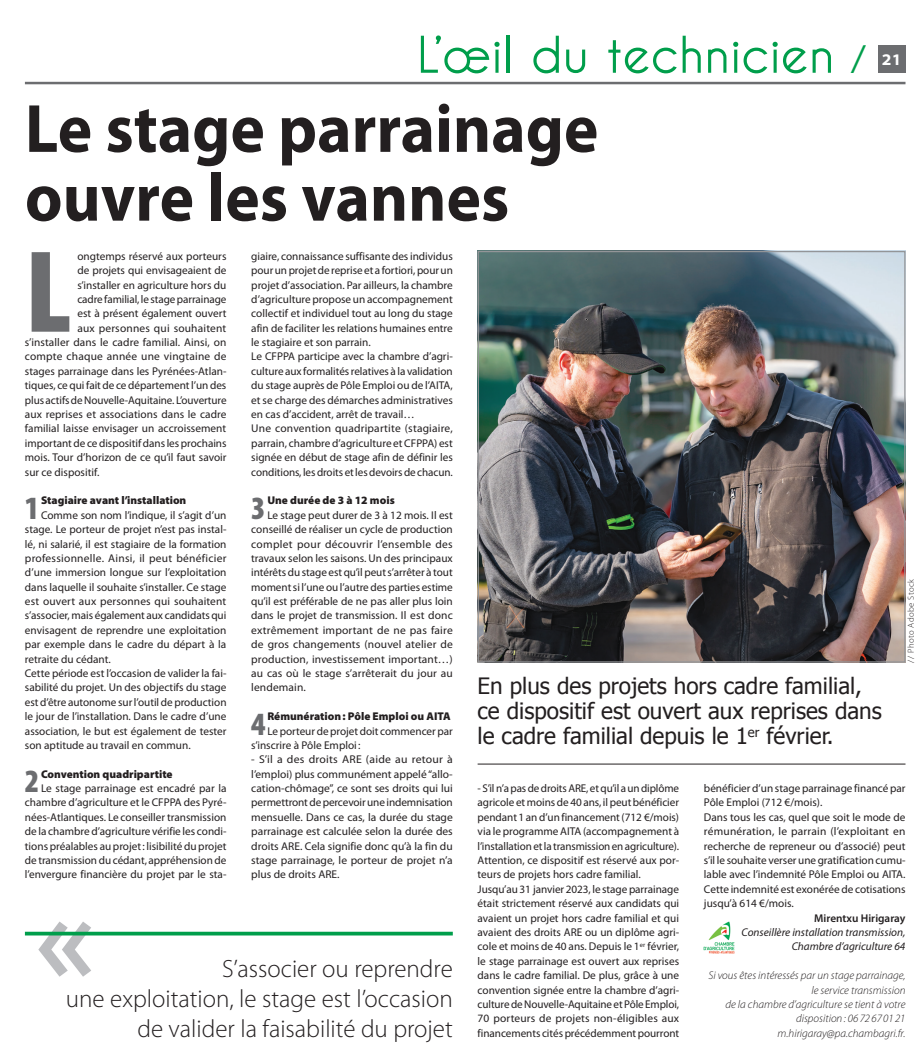
<style>
.page{position:relative;width:923px;height:1049px;background:#fff}
.page>*{position:absolute;margin:0;border:0;box-sizing:border-box;transform-origin:0 0}
.t1{font:900 condensed 117.88px "Myriad Pro";color:#6c6d70}
.t2{font:500 112.5px "Futura";color:#bcbdc0}
.t3{font:700 68.75px/68.8px "Myriad Pro";color:#231f20;scale:.95 1}
.t4{font:700 50px "Caviar Dreams";color:#009e4b}
.t5{font:700 37.5px "Caviar Dreams";color:#009e4b}
.t6{font:900 condensed 32.62px "Myriad Pro";color:#6c6d70}
.t7{font:300 25px/30px "Myriad Pro";color:#231f20;text-align:right}
.t8{font:22.5px/25px "Tahoma";color:#231f20}
.t9{font:700 semi-expanded 16.25px "Myriad Pro";color:#fff}
.t10{font:11.25px/14.4px "Myriad Pro";color:#231f20}
.t11{font:11.25px/14.4px "Myriad Pro";color:#231f20;text-align:justify;scale:1.04 1}
.t12{font:italic 300 11.25px/14.4px "Myriad Pro";color:#231f20;text-align:right}
.t13{font:900 11.25px "Myriad Pro";color:#231f20}
.t14{font:italic 11.25px/14.4px "Myriad Pro";color:#231f20;text-align:right}
.t15{font:600 11.25px "Myriad Pro";color:#231f20}
.t16{font:300 8.75px "Myriad Pro";letter-spacing:.05em;color:#231f20}
</style>
<div class="page">
<div style="left:878px;top:45px;width:27px;height:28px;background:#6c6d70"></div>
<hr style="left:25px;top:82px;width:880px;height:2px;background:#6c6d70">
<img style="left:480px;top:253px;width:423px;height:407px">
<hr style="left:478px;top:763px;width:427px;height:1px;background:#231f20">
<svg style="left:25px;top:931px;width:428px;height:4px;fill:#009e4b"></svg>
<img style="left:703px;top:921px;width:32px;height:33px">
<h3 class="t4" style="left:417px;top:26px;width:419px">L’œil du technicien</h3>
<h3 class="t3" style="left:25px;top:95px;width:605px">Le stage parrainage ouvre les vannes</h3>
<h3 class="t5" style="left:852px;top:38px;width:15px">/</h3>
<h3 class="t9" style="left:882px;top:50px;width:21px">21</h3>
<h1 class="t1" style="left:25px;top:227px;width:48px">L</h1>
<p class="t10" style="left:77px;top:249px;width:151px">ongtemps réservé aux porteurs</p>
<p class="t10" style="left:77px;top:263px;width:151px">de projets qui envisageaient de</p>
<p class="t10" style="left:77px;top:278px;width:151px">s’installer en agriculture hors du</p>
<p class="t10" style="left:77px;top:292px;width:151px">cadre familial, le stage parrainage</p>
<p class="t10" style="left:77px;top:306px;width:151px">est à présent également ouvert</p>
<p class="t10" style="left:77px;top:321px;width:151px">aux personnes qui souhaitent</p>
<p class="t10" style="left:25px;top:335px;width:203px">s’installer dans le cadre familial. Ainsi, on</p>
<p class="t10" style="left:25px;top:349px;width:203px">compte chaque année une vingtaine de</p>
<p class="t10" style="left:25px;top:364px;width:203px">stages parrainage dans les Pyrénées-Atlan-</p>
<p class="t10" style="left:25px;top:378px;width:203px">tiques, ce qui fait de ce département l’un des</p>
<p class="t10" style="left:25px;top:393px;width:203px">plus actifs de Nouvelle-Aquitaine. L’ouverture</p>
<p class="t10" style="left:25px;top:407px;width:203px">aux reprises et associations dans le cadre</p>
<p class="t10" style="left:25px;top:421px;width:203px">familial laisse envisager un accroissement</p>
<p class="t10" style="left:25px;top:436px;width:203px">important de ce dispositif dans les prochains</p>
<p class="t10" style="left:25px;top:450px;width:203px">mois. Tour d’horizon de ce qu’il faut savoir</p>
<p class="t10" style="left:25px;top:464px;width:76px">sur ce dispositif.</p>
<h3 class="t6" style="left:25px;top:489px;width:16px">1</h3>
<p class="t13" style="left:41px;top:494px;width:147px">Stagiaire avant l’installation</p>
<p class="t10" style="left:25px;top:508px;width:203px;text-indent:16px">Comme son nom l’indique, il s’agit d’un stage. Le porteur de projet n’est pas instal&shy;lé, ni salarié, il est stagiaire de la formation professionnelle. Ainsi, il peut bénéficier d’une immersion longue sur l’exploitation dans laquelle il souhaite s’installer. Ce stage est ouvert aux personnes qui souhaitent s’associer, mais également aux candidats qui envisagent de reprendre une exploitation par exemple dans le cadre du départ à la retraite du cédant.<br>Cette période est l’occasion de valider la fai&shy;sabilité du projet. Un des objectifs du stage est d’être autonome sur l’outil de production le jour de l’installation. Dans le cadre d’une association, le but est également de tester son aptitude au travail en commun.</p>
<h3 class="t6" style="left:25px;top:762px;width:16px">2</h3>
<p class="t13" style="left:41px;top:767px;width:133px">Convention quadripartite</p>
<p class="t10" style="left:25px;top:781px;width:203px;text-align:justify;text-indent:16px">Le stage parrainage est encadré par la chambre d’agriculture et le CFPPA des Pyré&shy;nées-Atlantiques. Le conseiller transmission de la chambre d’agriculture vérifie les condi&shy;tions préalables au projet: lisibilité du projet de transmission du cédant, appréhension de l’envergure financière du projet par le sta-</p>
<p class="t10" style="left:251px;top:249px;width:203px">giaire, connaissance suffisante des individus pour un projet de reprise et a fortiori, pour un projet d’association. Par ailleurs, la chambre d’agriculture propose un accompagnement collectif et individuel tout au long du stage afin de faciliter les relations humaines entre le stagiaire et son parrain.<br>Le CFPPA participe avec la chambre d’agri&shy;culture aux formalités relatives à la validation du stage auprès de Pôle Emploi ou de l’AITA, et se charge des démarches administratives en cas d’accident, arrêt de travail…<br>Une convention quadripartite (stagiaire, parrain, chambre d’agriculture et CFPPA) est signée en début de stage afin de définir les conditions, les droits et les devoirs de chacun.</p>
<h3 class="t6" style="left:251px;top:489px;width:16px">3</h3>
<p class="t13" style="left:267px;top:494px;width:129px">Une durée de 3 à 12 mois</p>
<p class="t10" style="left:251px;top:508px;width:203px;text-align:justify;text-indent:16px">Le stage peut durer de 3 à 12 mois. Il est conseillé de réaliser un cycle de production complet pour découvrir l’ensemble des travaux selon les saisons. Un des principaux intérêts du stage est qu’il peut s’arrêter à tout moment si l’une ou l’autre des parties estime qu’il est préférable de ne pas aller plus loin dans le projet de transmission. Il est donc extrêmement important de ne pas faire de gros changements (nouvel atelier de production, investissement important…) au cas où le stage s’arrêterait du jour au lendemain.</p>
<h3 class="t6" style="left:251px;top:705px;width:16px">4</h3>
<p class="t13" style="left:267px;top:709px;width:185px">Rémunération: Pôle Emploi ou AITA</p>
<p class="t10" style="left:251px;top:723px;width:203px;text-indent:16px">Le porteur de projet doit commencer par s’inscrire à Pôle Emploi :</p>
<p class="t11" style="left:251px;top:752px;width:195px">- S’il a des droits ARE (aide au retour à l’emploi) plus communément appelé “allo&shy;cation-chômage”, ce sont ses droits qui lui permettront de percevoir une indemnisation mensuelle. Dans ce cas, la durée du stage parrainage est calculée selon la durée des droits ARE. Cela signifie donc qu’à la fin du stage parrainage, le porteur de projet n’a plus de droits ARE.</p>
<h2 class="t2" style="left:33px;top:857px;width:66px">«</h2>
<h3 class="t7" style="left:66px;top:953px;width:388px">S’associer ou reprendre<br>une exploitation, le stage est l’occasion de valider la faisabilité du projet</h3>
<h3 class="t8" style="left:478px;top:672px;width:406px">En plus des projets hors cadre familial, ce dispositif est ouvert aux reprises dans le cadre familial depuis le 1<sup>er</sup> février.</h3>
<p class="t16" style="left:906px;top:662px;width:85px;rotate:-90deg">// Photo Adobe Stock</p>
<p class="t10" style="left:478px;top:781px;width:203px">- S’il n’a pas de droits ARE, et qu’il a un diplôme agricole et moins de 40 ans, il peut bénéficier pendant 1 an d’un financement (712 €/mois) via le programme AITA (accompagnement à l’installation et la transmission en agriculture).<br>Attention, ce dispositif est réservé aux por&shy;teurs de projets hors cadre familial.<br>Jusqu’au 31 janvier 2023, le stage parrainage était strictement réservé aux candidats qui avaient un projet hors cadre familial et qui avaient des droits ARE ou un diplôme agri&shy;cole et moins de 40 ans. Depuis le 1<sup>er</sup> février, le stage parrainage est ouvert aux reprises dans le cadre familial. De plus, grâce à une convention signée entre la chambre d’agri&shy;culture de Nouvelle-Aquitaine et Pôle Emploi, 70 porteurs de projets non-éligibles aux financements cités précédemment pourront</p>
<p class="t10" style="left:704px;top:781px;width:203px">bénéficier d’un stage parrainage financé par Pôle Emploi (712 €/mois).<br>Dans tous les cas, quel que soit le mode de rémunération, le parrain (l’exploitant en recherche de repreneur ou d’associé) peut s’il le souhaite verser une gratification cumu&shy;lable avec l’indemnité Pôle Emploi ou AITA.<br>Cette indemnité est exonérée de cotisations jusqu’à 614 €/mois.</p>
<p class="t15" style="left:814px;top:911px;width:93px">Mirentxu Hirigaray</p>
<p class="t14" style="left:741px;top:924px;width:165px">Conseillère installation transmission,<br>Chambre d’agriculture 64</p>
<p class="t12" style="left:708px;top:968px;width:199px">Si vous êtes intéressés par un stage parrainage, le service transmission<br>de la chambre d’agriculture se tient à votre disposition: 06 72 67 01 21 m.hirigaray@pa.chambagri.fr.</p>
</div>
